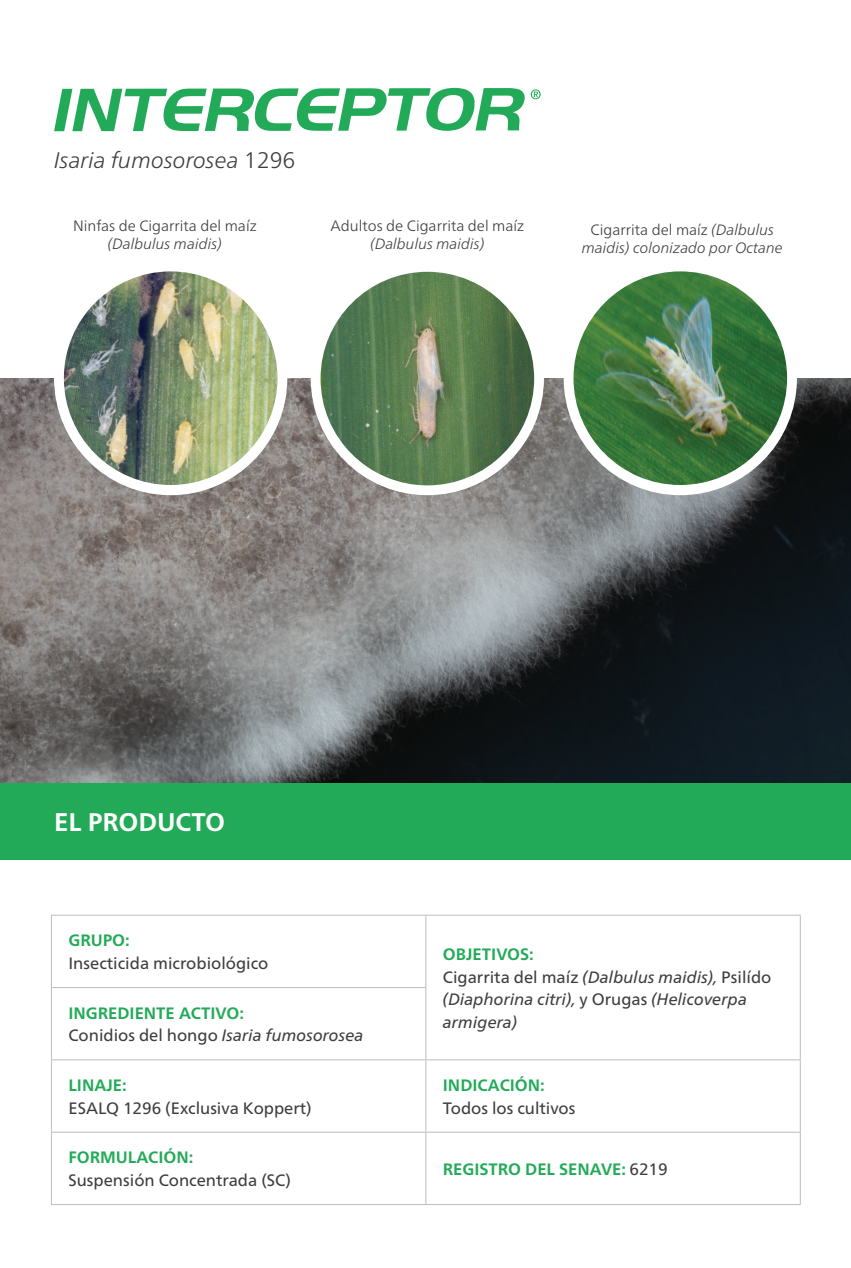
<style>
.page{position:relative;width:851px;height:1268px;background:#fff}
.page>*{position:absolute;margin:0;border:0;box-sizing:border-box;transform-origin:0 0}
.t1{font:700 25.5px "Frutiger Neue LTW1 G";color:#fff}
.t2{font:italic 300 22.5px "Frutiger Neue LTW1 G";color:#3e3e3f}
.t3{font:700 16.5px/22.5px "Frutiger Neue LTW1 G";color:#23aa58}
.t4{font:italic 16.5px/22.5px "Frutiger Neue LTW1 G";color:#3e3e3f}
.t5{font:16.5px "Frutiger Neue LTW1 G";color:#3e3e3f}
.t6{font:italic 300 15px/18px "Frutiger Neue LTW1 G";color:#3e3e3f;text-align:center}
.t7{font:300 15px "Frutiger Neue LTW1 G";color:#3e3e3f}
.s1{font-style:normal}
.s2{font-weight:700;font-style:normal;color:#23aa58}
.s3{font-weight:400;color:#3e3e3f}
.s4{font-weight:400;font-style:italic;color:#3e3e3f}
</style>
<div class="page">
<img style="left:0;top:378px;width:850px;height:404px">
<div style="left:0;top:782px;width:850px;height:76px;background:#23aa58"></div>
<svg style="left:52px;top:915px;width:747px;height:288px"></svg>
<hr style="left:51px;top:914px;width:375px;height:1px;background:#bcbdc0">
<hr style="left:51px;top:915px;width:1px;height:71px;background:#bcbdc0">
<hr style="left:426px;top:914px;width:374px;height:1px;background:#bcbdc0">
<hr style="left:425px;top:915px;width:1px;height:71px;background:#bcbdc0">
<hr style="left:799px;top:915px;width:1px;height:72px;background:#bcbdc0">
<hr style="left:51px;top:986px;width:375px;height:1px;background:#bcbdc0">
<hr style="left:51px;top:987px;width:1px;height:72px;background:#bcbdc0">
<hr style="left:425px;top:987px;width:1px;height:72px;background:#bcbdc0">
<hr style="left:799px;top:987px;width:1px;height:72px;background:#bcbdc0">
<hr style="left:51px;top:1059px;width:375px;height:1px;background:#bcbdc0">
<hr style="left:51px;top:1059px;width:1px;height:72px;background:#bcbdc0">
<hr style="left:426px;top:1059px;width:374px;height:1px;background:#bcbdc0">
<hr style="left:425px;top:1059px;width:1px;height:72px;background:#bcbdc0">
<hr style="left:799px;top:1059px;width:1px;height:72px;background:#bcbdc0">
<hr style="left:51px;top:1131px;width:375px;height:1px;background:#bcbdc0">
<hr style="left:51px;top:1132px;width:1px;height:71px;background:#bcbdc0">
<hr style="left:426px;top:1131px;width:374px;height:1px;background:#bcbdc0">
<hr style="left:425px;top:1132px;width:1px;height:71px;background:#bcbdc0">
<hr style="left:799px;top:1132px;width:1px;height:71px;background:#bcbdc0">
<hr style="left:51px;top:1203px;width:375px;height:1px;background:#bcbdc0">
<hr style="left:426px;top:1203px;width:374px;height:1px;background:#bcbdc0">
<svg style="left:54px;top:88px;width:486px;height:43px"></svg>
<div style="left:310px;top:261px;width:234px;height:234px;background:#fff;border-radius:50%"></div>
<div style="left:54px;top:261px;width:233px;height:234px;background:#fff;border-radius:50%"></div>
<div style="left:563px;top:261px;width:233px;height:234px;background:#fff;border-radius:50%"></div>
<img style="left:320px;top:272px;width:214px;height:213px;border-radius:107px">
<img style="left:64px;top:271px;width:213px;height:214px;border-radius:107px">
<img style="left:573px;top:271px;width:214px;height:214px;border-radius:107px">
<h2 class="t2" style="left:54px;top:143px;width:243px">Isaria fumosorosea <span class="s1">1296</span></h2>
<p class="t7" style="left:73px;top:214px;width:185px">Ninfas de Cigarrita del maíz</p>
<p class="t6" style="left:108px;top:233px;width:115px">(Dalbulus maidis)</p>
<p class="t7" style="left:330px;top:214px;width:195px">Adultos de Cigarrita del maíz</p>
<p class="t6" style="left:370px;top:233px;width:115px">(Dalbulus maidis)</p>
<p class="t6" style="left:581px;top:220px;width:203px"><span class="s1">Cigarrita del maíz</span> (Dalbulus maidis) colonizado por Octane</p>
<h1 class="t1" style="left:54px;top:803px;width:173px">EL PRODUCTO</h1>
<p class="t3" style="left:68px;top:928px;width:63px">GRUPO:</p>
<p class="t5" style="left:68px;top:950px;width:201px">Insecticida microbiológico</p>
<p class="t4" style="left:443px;top:941px;width:330px"><span class="s2">OBJETIVOS:<br></span><span class="s1">Cigarrita del maíz</span> (Dalbulus maidis), <span class="s1">Psilído </span>(Diaphorina citri), <span class="s1">y Orugas</span> (Helicoverpa armigera)</p>
<p class="t3" style="left:68px;top:1000px;width:296px">INGREDIENTE ACTIVO:<br><span class="s3">Conidios del hongo</span> <span class="s4">Isaria fumosorosea</span></p>
<p class="t3" style="left:68px;top:1072px;width:60px">LINAJE:</p>
<p class="t5" style="left:68px;top:1095px;width:245px">ESALQ 1296 (Exclusiva Koppert)</p>
<p class="t3" style="left:443px;top:1072px;width:103px">INDICACIÓN:</p>
<p class="t5" style="left:443px;top:1095px;width:134px">Todos los cultivos</p>
<p class="t3" style="left:68px;top:1144px;width:126px">FORMULACIÓN:</p>
<p class="t5" style="left:68px;top:1167px;width:224px">Suspensión Concentrada (SC)</p>
<p class="t3" style="left:443px;top:1156px;width:226px">REGISTRO DEL SENAVE: <span class="s3">6219</span></p>
</div>
